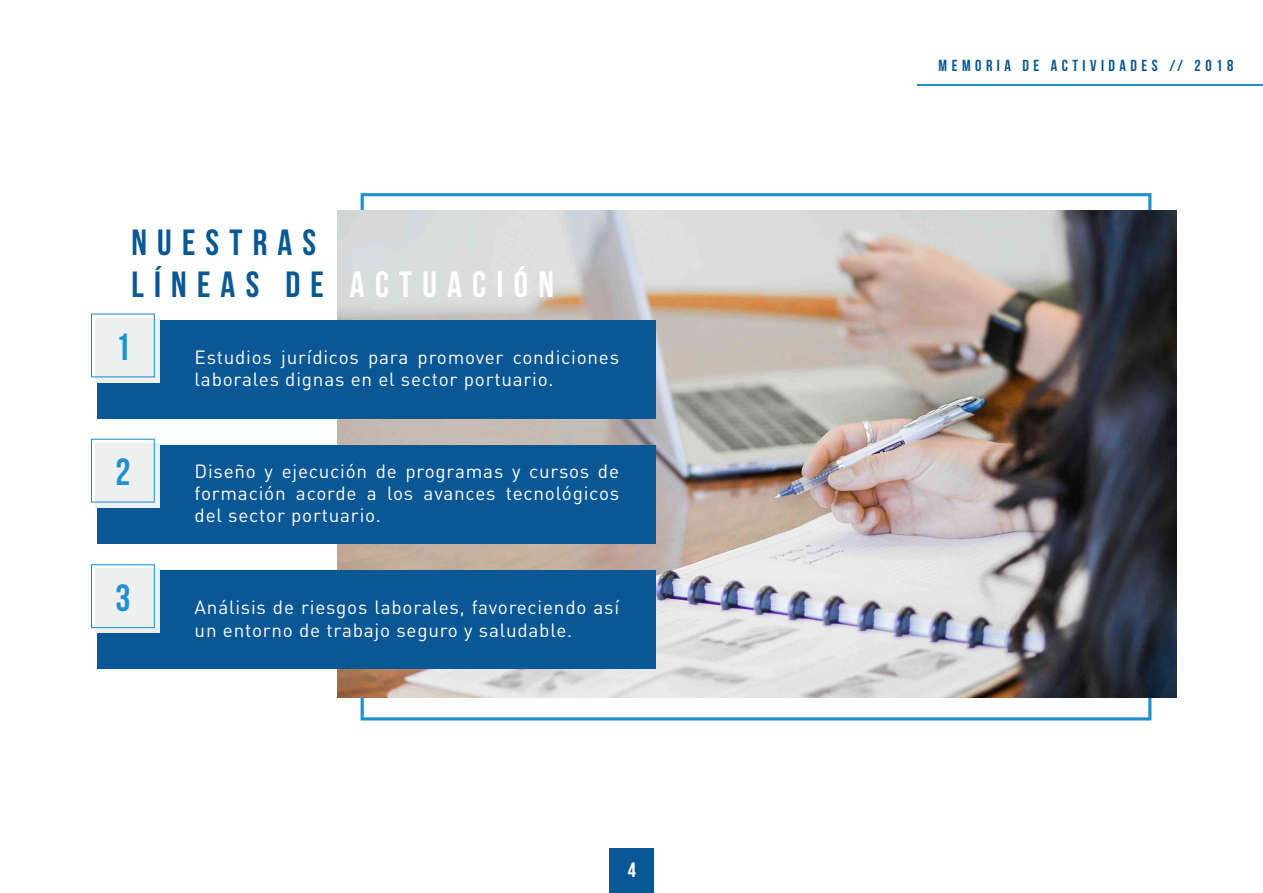
<style>
.page{position:relative;width:1263px;height:893px;background:#fff}
.page>*{position:absolute;margin:0;border:0;box-sizing:border-box;transform-origin:0 0}
.t1{font:700 37.8px "Bebas Neue";color:#1f91d1}
.t2{font:700 36.45px/41.8px "Bebas Neue";letter-spacing:.28em;color:#095794}
.t3{font:700 20.7px "Bebas Neue";color:#fff}
.t4{font:18.9px/22.4px "DIN Pro";letter-spacing:.04em;color:#fff}
.t5{font:16.05px "Bebas Neue";letter-spacing:.28em;color:#095794}
.s1{color:#fff}
</style>
<div class="page">
<svg style="left:361px;top:193px;width:790px;height:527px"></svg>
<img style="left:337px;top:211px;width:839px;height:486px">
<hr style="left:918px;top:85px;width:345px;height:1px;background:#1f91d1">
<div style="left:609px;top:848px;width:45px;height:45px;background:#095794"></div>
<div style="left:98px;top:320px;width:558px;height:99px;background:#095794"></div>
<div style="left:98px;top:445px;width:558px;height:99px;background:#095794"></div>
<div style="left:98px;top:570px;width:558px;height:99px;background:#095794"></div>
<div style="left:96px;top:318px;width:64px;height:64px;background:#eef0ef"></div>
<svg style="left:91px;top:313px;width:64px;height:64px"></svg>
<div style="left:96px;top:443px;width:64px;height:64px;background:#eef0ef"></div>
<svg style="left:91px;top:439px;width:64px;height:64px"></svg>
<div style="left:96px;top:569px;width:64px;height:64px;background:#eef0ef"></div>
<svg style="left:91px;top:564px;width:64px;height:64px"></svg>
<h2 class="t2" style="left:132px;top:221px;width:424px">NUESTRAS<br>LÍNEAS DE <span class="s1">ACTUACIÓN</span></h2>
<h1 class="t1" style="left:115px;top:326px;width:16px">1</h1>
<h1 class="t1" style="left:115px;top:451px;width:16px">2</h1>
<h1 class="t1" style="left:115px;top:577px;width:16px">3</h1>
<p class="t4" style="left:195px;top:344px;width:426px">Estudios jurídicos para promover condiciones laborales dignas en el sector portuario.</p>
<p class="t4" style="left:195px;top:458px;width:426px;text-align:justify">Diseño y ejecución de programas y cursos de formación acorde a los avances tecnológicos del sector portuario.</p>
<p class="t4" style="left:195px;top:595px;width:426px">Análisis de riesgos laborales, favoreciendo así un entorno de trabajo seguro y saludable.</p>
<p class="t3" style="left:628px;top:859px;width:10px">4</p>
<p class="t5" style="left:938px;top:57px;width:296px">MEMORIA DE ACTIVIDADES // 2018</p>
</div>
